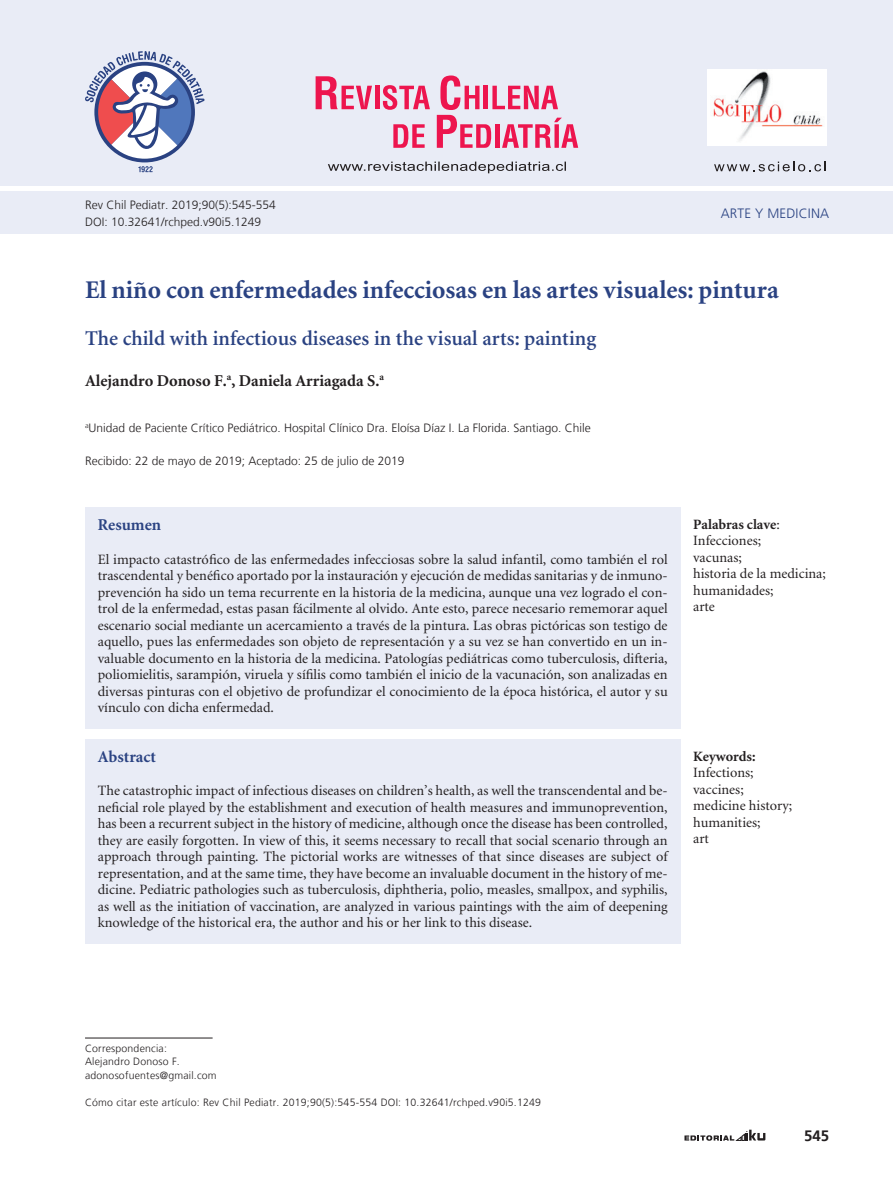
<style>
.page{position:relative;width:893px;height:1191px;background:#fff}
.page>*{position:absolute;margin:0;border:0;box-sizing:border-box;transform-origin:0 0}
._2-titulo{font:700 25.5px "Minion";color:#2a4282}
._2-titulo_ingles{font:600 21px "Minion";color:#2a4282}
._3-autor{font:700 16.5px "Minion";color:#231f20}
._6-subtitulo{font:700 16.5px "Minion";color:#2a4282}
.t1{font:700 15px "Frutiger LT";color:#231f20}
._5-resumen{font:14.25px/16.5px "Minion";color:#231f20}
._5-resumen-2{font:700 14.25px "Minion";color:#231f20}
._2-nombre_sección{font:300 13.5px "Frutiger LT";letter-spacing:.01em;color:#2a4282}
._3-datos_autores-doi{font:300 12px "Frutiger LT";color:#231f20}
._4-correspondencia{font:300 10.5px "Frutiger LT";letter-spacing:.02em;color:#231f20}
.s1{font-weight:400}
</style>
<div class="page">
<svg style="left:684px;top:1129px;width:81px;height:11px"></svg>
<div style="left:0;top:192px;width:893px;height:42px;background:#e9ecf6"></div>
<div style="left:0;top:0;width:893px;height:186px;background:#e9ecf6"></div>
<svg style="left:714px;top:162px;width:111px;height:9px"></svg>
<svg style="left:138px;top:166px;width:15px;height:6px"></svg>
<svg style="left:85px;top:51px;width:120px;height:108px"></svg>
<img style="left:707px;top:70px;width:119px;height:75px">
<svg style="left:393px;top:124px;width:32px;height:24px"></svg>
<svg style="left:316px;top:76px;width:56px;height:33px"></svg>
<hr style="left:375px;top:86px;width:4px;height:23px;background:#ed154e">
<svg style="left:383px;top:85px;width:47px;height:25px"></svg>
<svg style="left:437px;top:75px;width:141px;height:73px"></svg>
<svg style="left:328px;top:162px;width:238px;height:11px"></svg>
<hr style="left:85px;top:1037px;width:128px;height:1px;background:#231f20">
<div style="left:85px;top:507px;width:595px;height:221px;background:#e9ecf6"></div>
<div style="left:85px;top:739px;width:595px;height:204px;background:#e9ecf6"></div>
<p class="_3-datos_autores-doi" style="left:85px;top:198px;width:192px">Rev Chil Pediatr. 2019;90(5):545-554</p>
<p class="_3-datos_autores-doi" style="left:85px;top:215px;width:178px">DOI: 10.32641/rchped.v90i5.1249</p>
<p class="_2-nombre_sección" style="left:721px;top:205px;width:110px">ARTE Y MEDICINA</p>
<h1 class="_2-titulo" style="left:85px;top:277px;width:695px">El niño con enfermedades infecciosas en las artes visuales: pintura</h1>
<p class="_2-titulo_ingles" style="left:85px;top:327px;width:513px">The child with infectious diseases in the visual arts: painting</p>
<p class="_3-autor" style="left:85px;top:372px;width:300px">Alejandro Donoso F.<sup>a</sup>, Daniela Arriagada S.<sup>a</sup></p>
<p class="_3-datos_autores-doi" style="left:85px;top:421px;width:507px"><sup>a</sup>Unidad de Paciente Crítico Pediátrico. Hospital Clínico Dra. Eloísa Díaz I. La Florida. Santiago. Chile</p>
<p class="_3-datos_autores-doi" style="left:85px;top:454px;width:321px">Recibido: 22 de mayo de 2019; Aceptado: 25 de julio de 2019</p>
<p class="_6-subtitulo" style="left:98px;top:517px;width:65px">Resumen</p>
<p class="_5-resumen" style="left:98px;top:551px;width:571px;text-align:justify">El impacto catastrófico de las enfermedades infecciosas sobre la salud infantil, como también el rol trascendental y benéfico aportado por la instauración y ejecución de medidas sanitarias y de inmuno&shy;prevención ha sido un tema recurrente en la historia de la medicina, aunque una vez logrado el con&shy;trol de la enfermedad, estas pasan fácilmente al olvido. Ante esto, parece necesario rememorar aquel escenario social mediante un acercamiento a través de la pintura. Las obras pictóricas son testigo de aquello, pues las enfermedades son objeto de representación y a su vez se han convertido en un in&shy;valuable documento en la historia de la medicina. Patologías pediátricas como tuberculosis, difteria, poliomielitis, sarampión, viruela y sífilis como también el inicio de la vacunación, son analizadas en diversas pinturas con el objetivo de profundizar el conocimiento de la época histórica, el autor y su vínculo con dicha enfermedad.</p>
<p class="_6-subtitulo" style="left:98px;top:748px;width:60px">Abstract</p>
<p class="_5-resumen" style="left:98px;top:783px;width:571px;text-align:justify">The catastrophic impact of infectious diseases on children’s health, as well the transcendental and be&shy;neficial role played by the establishment and execution of health measures and immunoprevention, has been a recurrent subject in the history of medicine, although once the disease has been controlled, they are easily forgotten. In view of this, it seems necessary to recall that social scenario through an approach through painting. The pictorial works are witnesses of that since diseases are subject of representation, and at the same time, they have become an invaluable document in the history of me&shy;dicine. Pediatric pathologies such as tuberculosis, diphtheria, polio, measles, smallpox, and syphilis, as well as the initiation of vaccination, are analyzed in various paintings with the aim of deepening knowledge of the historical era, the author and his or her link to this disease.</p>
<p class="_5-resumen-2" style="left:693px;top:517px;width:88px">Palabras clave<span class="s1">:</span></p>
<p class="_5-resumen" style="left:693px;top:533px;width:134px">Infecciones;<br>vacunas;<br>historia de la medicina; humanidades;<br>arte</p>
<p class="_5-resumen-2" style="left:693px;top:748px;width:64px">Keywords:</p>
<p class="_5-resumen" style="left:693px;top:764px;width:101px">Infections; vaccines; medicine history; humanities;<br>art</p>
<p class="_4-correspondencia" style="left:85px;top:1042px;width:83px">Correspondencia:</p>
<p class="_4-correspondencia" style="left:85px;top:1055px;width:96px">Alejandro Donoso F.</p>
<p class="_4-correspondencia" style="left:85px;top:1069px;width:133px">adonosofuentes@gmail.com</p>
<p class="_4-correspondencia" style="left:85px;top:1096px;width:458px">Cómo citar este artículo: Rev Chil Pediatr. 2019;90(5):545-554 DOI: 10.32641/rchped.v90i5.1249</p>
<p class="t1" style="left:804px;top:1126px;width:27px">545</p>
</div>
